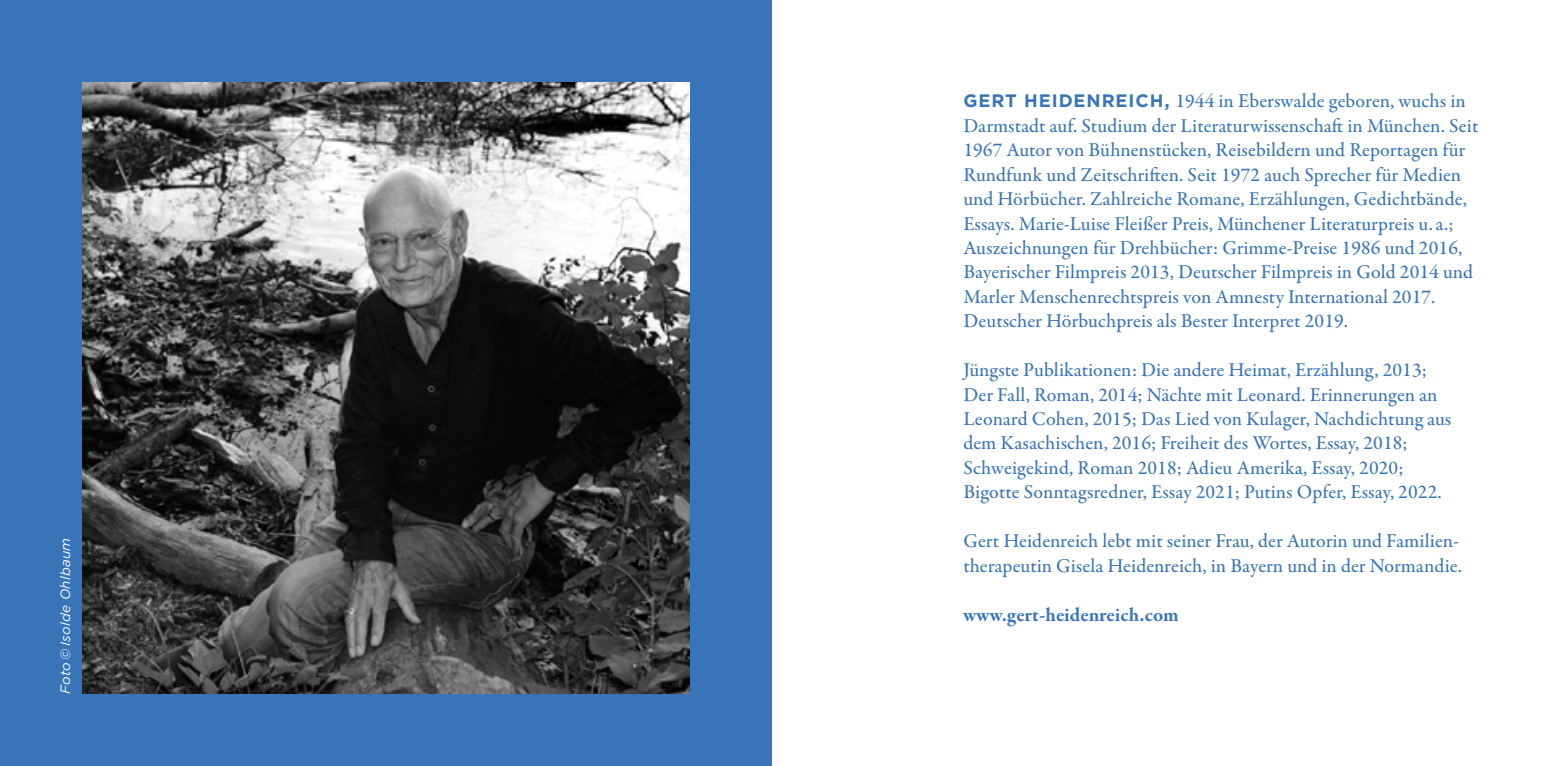
<style>
.page{position:relative;width:1544px;height:766px;background:#fff}
.page>*{position:absolute;margin:0;border:0;box-sizing:border-box;transform-origin:0 0}
.t1{font:500 19.8px/24.5px "Garamond Premr Pro";letter-spacing:.005em;color:#3974b9}
.t2{font:700 19.8px "Garamond Premr Pro";color:#3974b9}
.t3{font:italic 13.5px "Gotham";letter-spacing:.02em;color:#fff}
.s1{font-family:"Gotham";font-weight:700;font-size:18px}
</style>
<div class="page">
<div style="left:0;top:0;width:772px;height:765px;background:#3974b9"></div>
<img style="left:83px;top:83px;width:606px;height:610px">
<p class="t3" style="left:57px;top:693px;width:157px;rotate:-90deg">Foto © Isolde Ohlbaum</p>
<p class="t1" style="left:963px;top:89px;width:516px"><span class="s1">GERT HEIDENREICH,</span> 1944 in Eberswalde geboren, wuchs in Darmstadt auf. Studium der Literaturwissenschaft in München. Seit 1967 Autor von Bühnenstücken, Reisebildern und Reportagen für Rundfunk und Zeitschriften. Seit 1972 auch Sprecher für Medien und Hörbücher. Zahlreiche Romane, Erzählungen, Gedichtbände, Essays. Marie-Luise Fleißer Preis, Münchener Literaturpreis u. a.; Auszeichnungen für Drehbücher: Grimme-Preise 1986 und 2016, Bayerischer Filmpreis 2013, Deutscher Filmpreis in Gold 2014 und Marler Menschenrechtspreis von Amnesty International 2017.<br>Deutscher Hörbuchpreis als Bester Interpret 2019.</p>
<p class="t1" style="left:963px;top:358px;width:489px">Jüngste Publikationen: Die andere Heimat, Erzählung, 2013; Der Fall, Roman, 2014; Nächte mit Leonard. Erinnerungen an Leonard Cohen, 2015; Das Lied von Kulager, Nachdichtung aus dem Kasachischen, 2016; Freiheit des Wortes, Essay, 2018; Schweigekind, Roman 2018; Adieu Amerika, Essay, 2020; Bigotte Sonntagsredner, Essay 2021; Putins Opfer, Essay, 2022.</p>
<p class="t1" style="left:963px;top:529px;width:500px">Gert Heidenreich lebt mit seiner Frau, der Autorin und Familien&shy;therapeutin Gisela Heidenreich, in Bayern und in der Normandie.</p>
<p class="t2" style="left:963px;top:602px;width:217px">www.gert-heidenreich.com</p>
</div>
